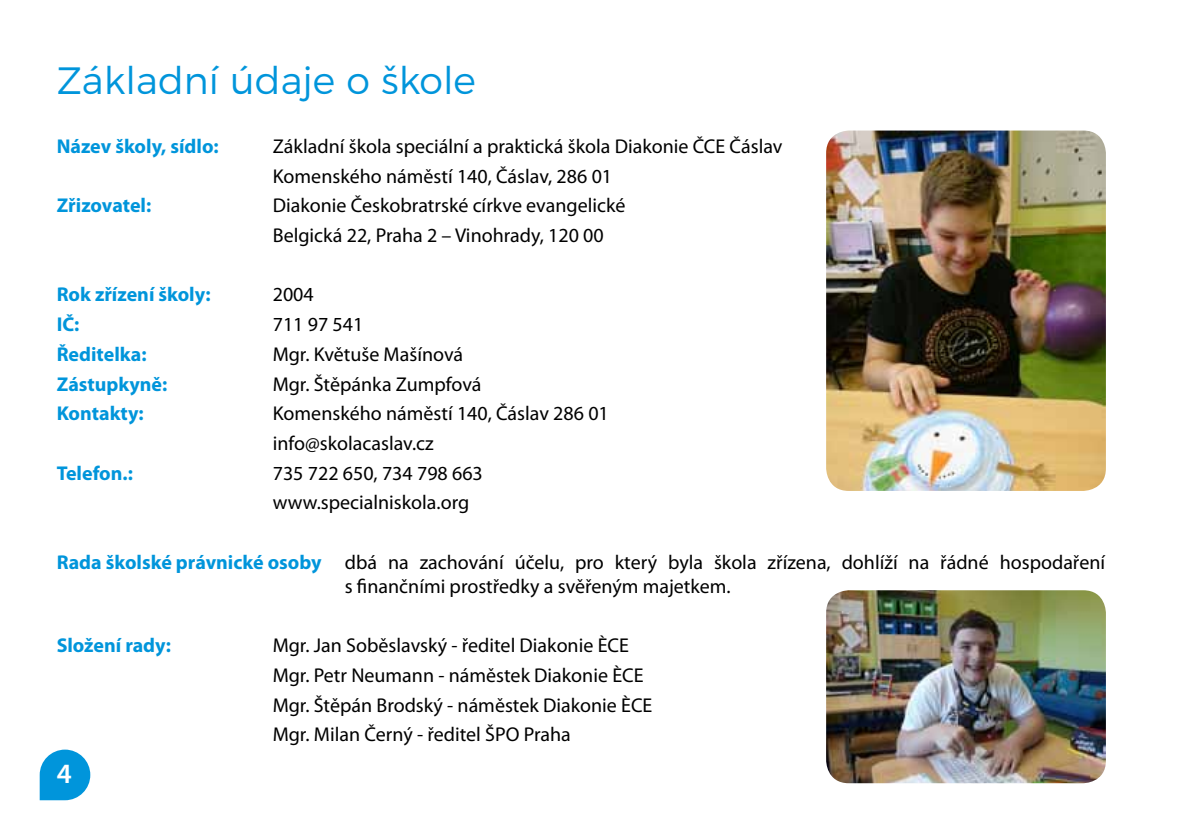
<style>
.page{position:relative;width:1191px;height:840px;background:#fff}
.page>*{position:absolute;margin:0;border:0;box-sizing:border-box;transform-origin:0 0}
.t1{font:300 38px "Montserrat";color:#0095db}
.t2{font:600 28px "Myriad Pro";color:#fff}
.t3{font:20px/29.6px "Myriad Pro";color:#000}
.t4{font:700 20px "Myriad Pro";color:#0095db}
.s1{font-weight:700;color:#0095db}
</style>
<div class="page">
<svg style="left:40px;top:749px;width:50px;height:50px;background:#28a5e0"></svg>
<img style="left:826px;top:130px;width:280px;height:360px">
<img style="left:826px;top:590px;width:280px;height:192px">
<h1 class="t1" style="left:57px;top:50px;width:421px">Základní údaje o škole</h1>
<p class="t4" style="left:57px;top:133px;width:164px">Název školy, sídlo:</p>
<p class="t3" style="left:273px;top:131px;width:511px">Základní škola speciální a praktická škola Diakonie ČCE Čáslav<br>Komenského náměstí 140, Čáslav, 286 01</p>
<p class="t4" style="left:57px;top:192px;width:96px">Zřizovatel:</p>
<p class="t3" style="left:273px;top:190px;width:354px">Diakonie Českobratrské církve evangelické<br>Belgická 22, Praha 2 – Vinohrady, 120 00</p>
<p class="t4" style="left:57px;top:281px;width:155px">Rok zřízení školy:</p>
<p class="t3" style="left:273px;top:279px;width:43px">2004</p>
<p class="t4" style="left:57px;top:311px;width:24px">IČ:</p>
<p class="t3" style="left:273px;top:309px;width:92px">711 97 541</p>
<p class="t4" style="left:57px;top:341px;width:91px">Ředitelka:</p>
<p class="t3" style="left:273px;top:339px;width:192px">Mgr. Květuše Mašínová</p>
<p class="t4" style="left:57px;top:370px;width:112px">Zástupkyně:</p>
<p class="t3" style="left:273px;top:368px;width:210px">Mgr. Štěpánka Zumpfová</p>
<p class="t4" style="left:57px;top:400px;width:89px">Kontakty:</p>
<p class="t3" style="left:273px;top:398px;width:337px">Komenského náměstí 140, Čáslav 286 01 info@skolacaslav.cz</p>
<p class="t4" style="left:57px;top:459px;width:78px">Telefon.:</p>
<p class="t3" style="left:273px;top:457px;width:212px">735 722 650, 734 798 663 www.specialniskola.org</p>
<p class="t3" style="left:345px;top:549px;width:762px;line-height:24px;text-indent:-288px"><span class="s1">Rada školské právnické osoby</span> dbá na zachování účelu, pro který byla škola zřízena, dohlíží na řádné hospodaření s finančními prostředky a svěřeným majetkem.</p>
<p class="t4" style="left:57px;top:632px;width:116px">Složení rady:</p>
<p class="t3" style="left:273px;top:630px;width:381px">Mgr. Jan Soběslavský - ředitel Diakonie ÈCE Mgr. Petr Neumann - náměstek Diakonie ÈCE Mgr. Štěpán Brodský - náměstek Diakonie ÈCE Mgr. Milan Černý - ředitel ŠPO Praha</p>
<h2 class="t2" style="left:57px;top:755px;width:17px">4</h2>
</div>
